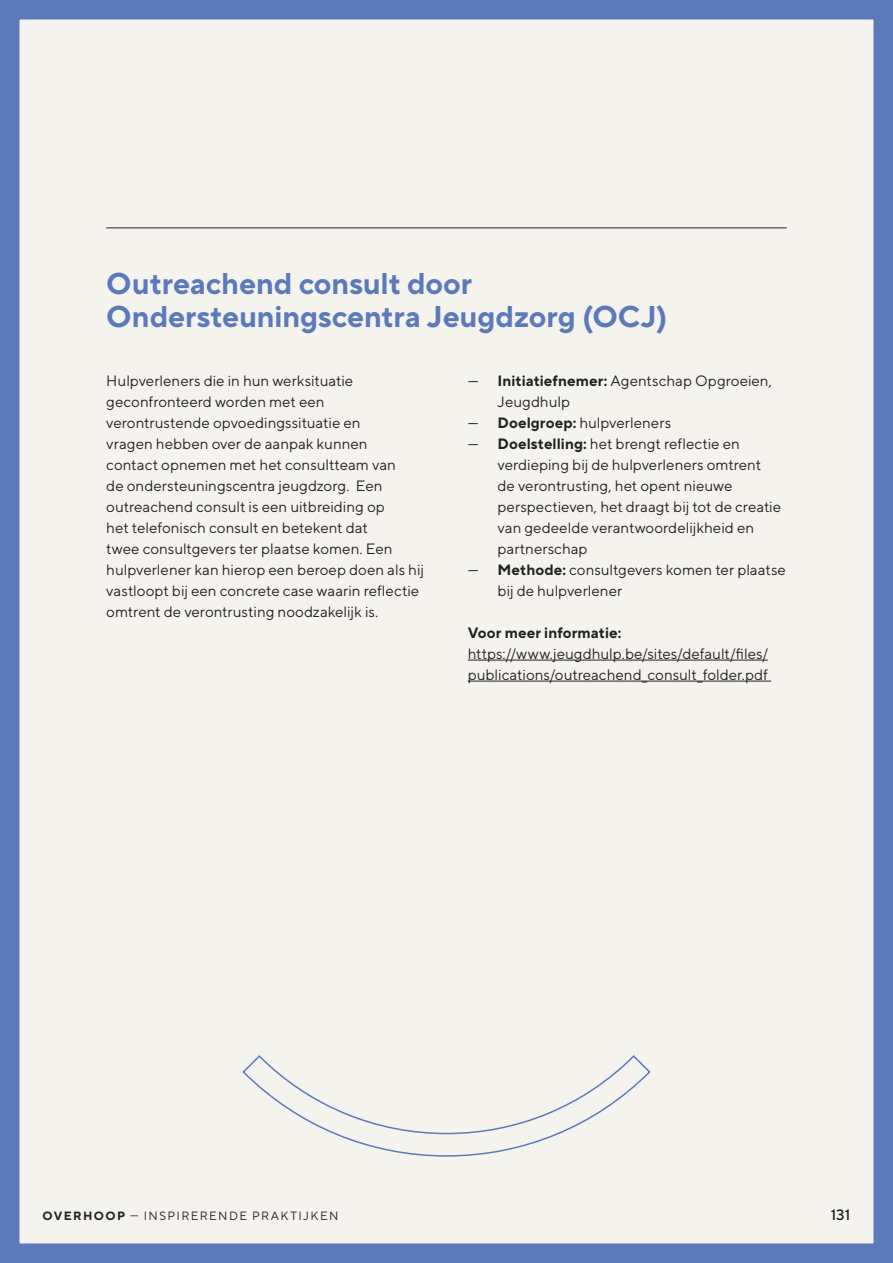
<style>
.page{position:relative;width:893px;height:1263px;background:#f5f3ee}
.page>*{position:absolute;margin:0;border:0;box-sizing:border-box;transform-origin:0 0}
.t1{font:700 30px/33px "TT Norms Pro";letter-spacing:-.005em;color:#5c79bb}
.t2{font:15px/21px "TT Norms Pro";letter-spacing:.005em;color:#232222}
.t3{font:700 15px "TT Norms Pro";letter-spacing:.005em;color:#232222}
.t4{font:500 15px "TT Norms Pro";color:#232222}
.t5{font:12px "TT Norms Pro";letter-spacing:.115em;color:#232222}
.s1{font-weight:700}
</style>
<div class="page">
<div style="left:0;top:0;width:893px;height:1263px;border:20px solid #5c79bb"></div>
<svg style="left:242px;top:1055px;width:409px;height:102px"></svg>
<hr style="left:106px;top:227px;width:681px;height:1px;background:#232222">
<hr style="left:468px;top:660px;width:300px;height:1px;background:#232222">
<hr style="left:468px;top:681px;width:303px;height:1px;background:#232222">
<h1 class="t1" style="left:106px;top:266px;width:563px">Outreachend consult door<br>Ondersteuningscentra Jeugdzorg (OCJ)</h1>
<p class="t2" style="left:106px;top:369px;width:319px">Hulpverleners die in hun werksituatie geconfronteerd worden met een verontrustende opvoedingssituatie en<br>vragen hebben over de aanpak kunnen<br>contact opnemen met het consultteam van<br>de ondersteuningscentra jeugdzorg. Een outreachend consult is een uitbreiding op<br>het telefonisch consult en betekent dat<br>twee consultgevers ter plaatse komen. Een hulpverlener kan hierop een beroep doen als hij vastloopt bij een concrete case waarin reflectie omtrent de verontrusting noodzakelijk is.</p>
<p class="t2" style="left:497px;top:369px;width:276px;text-indent:-30px">— <span class="s1">Initiatiefnemer:</span> Agentschap Opgroeien,<br>Jeugdhulp</p>
<p class="t2" style="left:468px;top:411px;width:205px">— <span class="s1">Doelgroep:</span> hulpverleners</p>
<p class="t2" style="left:497px;top:432px;width:285px;text-indent:-30px">— <span class="s1">Doelstelling:</span> het brengt reflectie en verdieping bij de hulpverleners omtrent de verontrusting, het opent nieuwe perspectieven, het draagt bij tot de creatie van gedeelde verantwoordelijkheid en partnerschap</p>
<p class="t2" style="left:497px;top:558px;width:290px;text-indent:-30px">— <span class="s1">Methode:</span> consultgevers komen ter plaatse bij de hulpverlener</p>
<p class="t3" style="left:468px;top:622px;width:155px">Voor meer informatie:</p>
<p class="t2" style="left:468px;top:642px;width:302px">https://www.jeugdhulp.be/sites/default/files/ publications/outreachend_consult_folder.pdf</p>
<p class="t5" style="left:43px;top:1208px;width:297px"><span class="s1">OVERHOOP</span> — INSPIRERENDE PRAKTIJKEN</p>
<p class="t4" style="left:831px;top:1205px;width:21px">131</p>
</div>
